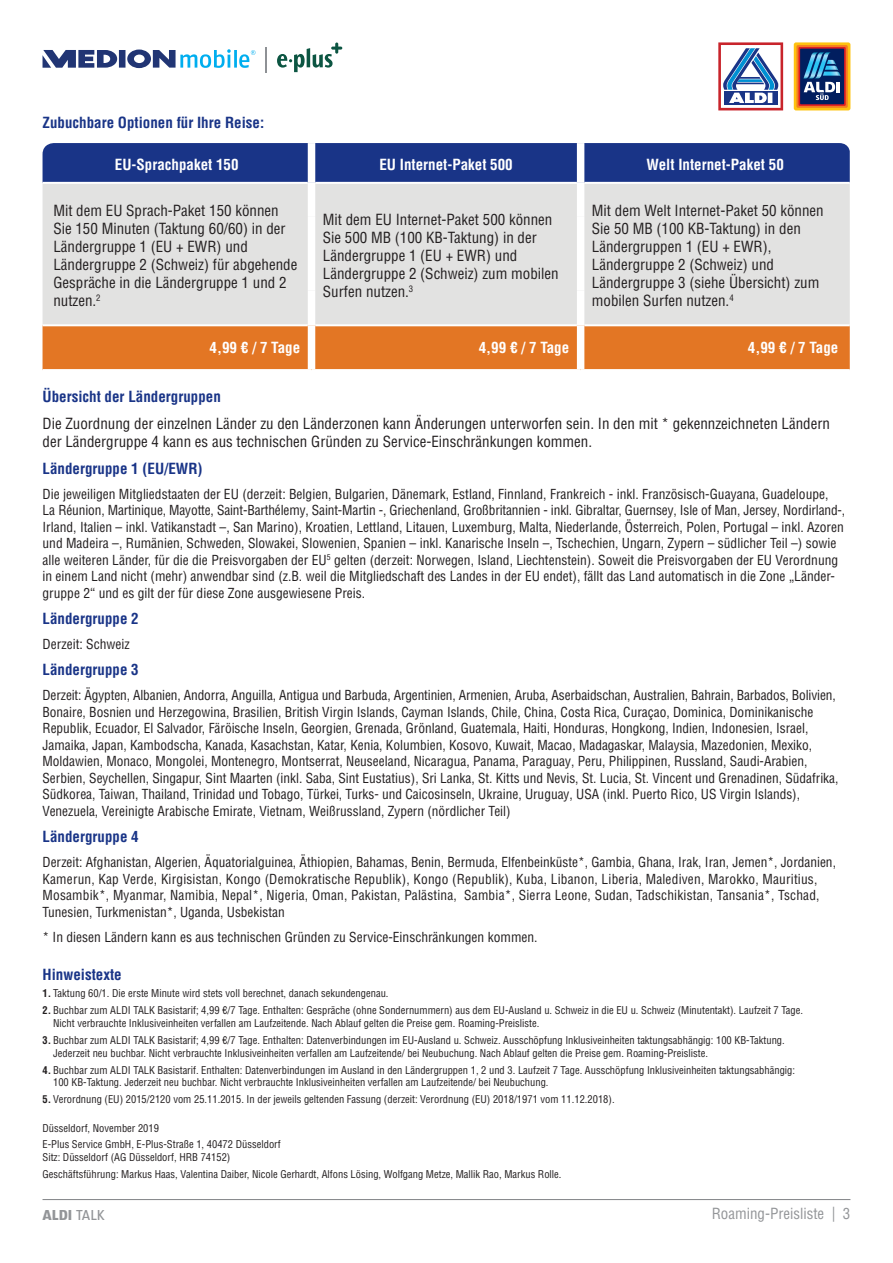
<style>
.page{position:relative;width:893px;height:1263px;background:#fff}
.page>*{position:absolute;margin:0;border:0;box-sizing:border-box;transform-origin:0 0}
.t1{font:condensed 15px/18px "Helvetica LT Pro";color:#231f20}
.t2{font:700 condensed 15px "Helvetica LT Pro";color:#193487}
.t3{font:700 condensed 15px "Helvetica LT Pro";color:#fff}
.t4{font:condensed 15px "Helvetica LT Pro";color:#939598}
.t5{font:700 15px "ALDISUEDOT";color:#939598}
.t6{font:condensed 13.5px/16.5px "Helvetica LT Pro";color:#231f20}
.t7{font:condensed 10.5px/12.8px "Helvetica LT Pro";color:#231f20}
.s1{font-weight:700}
.s2{font-weight:400}
</style>
<div class="page">
<hr style="left:43px;top:1199px;width:807px;height:1px;background:#808285">
<svg style="left:277px;top:43px;width:65px;height:29px"></svg>
<svg style="left:43px;top:49px;width:212px;height:19px"></svg>
<svg style="left:265px;top:47px;width:1px;height:26px"></svg>
<div style="left:794px;top:42px;width:56px;height:68px;background:#fec210;border-radius:2px"></div>
<div style="left:796px;top:45px;width:52px;height:63px;background:#f47d21;border-radius:2px"></div>
<div style="left:798px;top:47px;width:48px;height:59px;background:linear-gradient(to bottom,#c51a28,#c61a28)"></div>
<div style="left:800px;top:49px;width:44px;height:55px;background:#011e5f"></div>
<svg style="left:803px;top:52px;width:38px;height:48px"></svg>
<svg style="left:718px;top:42px;width:65px;height:68px"></svg>
<div style="left:43px;top:143px;width:807px;height:39px;background:#193487"></div>
<div style="left:43px;top:184px;width:807px;height:140px;background:#e2e2e1"></div>
<div style="left:43px;top:326px;width:807px;height:43px;background:#e37624"></div>
<div style="left:308px;top:143px;width:7px;height:40px;background:#fff"></div>
<div style="left:577px;top:143px;width:7px;height:40px;background:#fff"></div>
<div style="left:308px;top:183px;width:7px;height:34px;background:#fff"></div>
<div style="left:577px;top:183px;width:7px;height:34px;background:#fff"></div>
<div style="left:308px;top:217px;width:7px;height:73px;background:#fff"></div>
<div style="left:577px;top:217px;width:7px;height:73px;background:#fff"></div>
<div style="left:308px;top:290px;width:7px;height:35px;background:#fff"></div>
<div style="left:577px;top:290px;width:7px;height:35px;background:#fff"></div>
<div style="left:308px;top:325px;width:7px;height:44px;background:#fff"></div>
<div style="left:577px;top:325px;width:7px;height:44px;background:#fff"></div>
<p class="t2" style="left:43px;top:113px;width:223px">Zubuchbare Optionen für Ihre Reise:</p>
<p class="t3" style="left:115px;top:154px;width:125px">EU-Sprachpaket 150</p>
<p class="t3" style="left:379px;top:154px;width:135px">EU Internet-Paket 500</p>
<p class="t3" style="left:647px;top:154px;width:139px">Welt Internet-Paket 50</p>
<p class="t1" style="left:53px;top:202px;width:246px">Mit dem EU Sprach-Paket 150 können<br>Sie 150 Minuten (Taktung 60/60) in der<br>Ländergruppe 1 (EU + EWR) und<br>Ländergruppe 2 (Schweiz) für abgehende<br>Gespräche in die Ländergruppe 1 und 2 nutzen.<sup>2</sup></p>
<p class="t1" style="left:323px;top:211px;width:237px">Mit dem EU Internet-Paket 500 können<br>Sie 500 MB (100 KB-Taktung) in der<br>Ländergruppe 1 (EU + EWR) und<br>Ländergruppe 2 (Schweiz) zum mobilen<br>Surfen nutzen.<sup>3</sup></p>
<p class="t1" style="left:592px;top:202px;width:233px">Mit dem Welt Internet-Paket 50 können<br>Sie 50 MB (100 KB-Taktung) in den<br>Ländergruppen 1 (EU + EWR),<br>Ländergruppe 2 (Schweiz) und<br>Ländergruppe 3 (siehe Übersicht) zum mobilen Surfen nutzen.<sup>4</sup></p>
<p class="t3" style="left:210px;top:338px;width:92px">4,99 € / 7 Tage</p>
<p class="t3" style="left:479px;top:338px;width:92px">4,99 € / 7 Tage</p>
<p class="t3" style="left:748px;top:338px;width:92px">4,99 € / 7 Tage</p>
<p class="t2" style="left:43px;top:387px;width:180px">Übersicht der Ländergruppen</p>
<p class="t1" style="left:43px;top:414px;width:789px">Die Zuordnung der einzelnen Länder zu den Länderzonen kann Änderungen unterworfen sein. In den mit * gekennzeichneten Ländern der Ländergruppe 4 kann es aus technischen Gründen zu Service-Einschränkungen kommen.</p>
<p class="t2" style="left:43px;top:458px;width:161px">Ländergruppe 1 (EU/EWR)</p>
<p class="t6" style="left:43px;top:485px;width:804px">Die jeweiligen Mitgliedstaaten der EU (derzeit: Belgien, Bulgarien, Dänemark, Estland, Finnland, Frankreich - inkl. Französisch-Guayana, Guadeloupe,<br>La Réunion, Martinique, Mayotte, Saint-Barthélemy, Saint-Martin -, Griechenland, Großbritannien - inkl. Gibraltar, Guernsey, Isle of Man, Jersey, Nordirland-, Irland, Italien – inkl. Vatikanstadt –, San Marino), Kroatien, Lettland, Litauen, Luxemburg, Malta, Niederlande, Österreich, Polen, Portugal – inkl. Azoren und Madeira –, Rumänien, Schweden, Slowakei, Slowenien, Spanien – inkl. Kanarische Inseln –, Tschechien, Ungarn, Zypern – südlicher Teil –) sowie alle weiteren Länder, für die die Preisvorgaben der EU<sup>5</sup> gelten (derzeit: Norwegen, Island, Liechtenstein). Soweit die Preisvorgaben der EU Verordnung in einem Land nicht (mehr) anwendbar sind (z.B. weil die Mitgliedschaft des Landes in der EU endet), fällt das Land automatisch in die Zone „Länder&shy;gruppe 2“ und es gilt der für diese Zone ausgewiesene Preis.</p>
<p class="t2" style="left:43px;top:608px;width:98px">Ländergruppe 2</p>
<p class="t6" style="left:43px;top:635px;width:89px">Derzeit: Schweiz</p>
<p class="t2" style="left:43px;top:660px;width:98px">Ländergruppe 3</p>
<p class="t6" style="left:43px;top:687px;width:797px">Derzeit: Ägypten, Albanien, Andorra, Anguilla, Antigua und Barbuda, Argentinien, Armenien, Aruba, Aserbaidschan, Australien, Bahrain, Barbados, Bolivien, Bonaire, Bosnien und Herzegowina, Brasilien, British Virgin Islands, Cayman Islands, Chile, China, Costa Rica, Curaçao, Dominica, Dominikanische Republik, Ecuador, El Salvador, Färöische Inseln, Georgien, Grenada, Grönland, Guatemala, Haiti, Honduras, Hongkong, Indien, Indonesien, Israel, Jamaika, Japan, Kambodscha, Kanada, Kasachstan, Katar, Kenia, Kolumbien, Kosovo, Kuwait, Macao, Madagaskar, Malaysia, Mazedonien, Mexiko, Moldawien, Monaco, Mongolei, Montenegro, Montserrat, Neuseeland, Nicaragua, Panama, Paraguay, Peru, Philippinen, Russland, Saudi-Arabien, Serbien, Seychellen, Singapur, Sint Maarten (inkl. Saba, Sint Eustatius), Sri Lanka, St. Kitts und Nevis, St. Lucia, St. Vincent und Grenadinen, Südafrika, Südkorea, Taiwan, Thailand, Trinidad und Tobago, Türkei, Turks- und Caicosinseln, Ukraine, Uruguay, USA (inkl. Puerto Rico, US Virgin Islands), Venezuela, Vereinigte Arabische Emirate, Vietnam, Weißrussland, Zypern (nördlicher Teil)</p>
<p class="t2" style="left:43px;top:827px;width:98px">Ländergruppe 4</p>
<p class="t6" style="left:43px;top:854px;width:795px">Derzeit: Afghanistan, Algerien, Äquatorialguinea, Äthiopien, Bahamas, Benin, Bermuda, Elfenbeinküste*, Gambia, Ghana, Irak, Iran, Jemen*, Jordanien, Kamerun, Kap Verde, Kirgisistan, Kongo (Demokratische Republik), Kongo (Republik), Kuba, Libanon, Liberia, Malediven, Marokko, Mauritius, Mosambik*, Myanmar, Namibia, Nepal*, Nigeria, Oman, Pakistan, Palästina, Sambia*, Sierra Leone, Sudan, Tadschikistan, Tansania*, Tschad, Tunesien, Turkmenistan*, Uganda, Usbekistan</p>
<p class="t6" style="left:43px;top:928px;width:497px">* In diesen Ländern kann es aus technischen Gründen zu Service-Einschränkungen kommen.</p>
<p class="t2" style="left:43px;top:965px;width:81px">Hinweistexte</p>
<p class="t7" style="left:43px;top:987px;width:348px"><span class="s1">1.</span> Taktung 60/1. Die erste Minute wird stets voll berechnet, danach sekundengenau.</p>
<p class="t7" style="left:53px;top:1004px;width:751px;text-indent:-11px"><span class="s1">2.</span> Buchbar zum ALDI TALK Basistarif; 4,99 €/7 Tage. Enthalten: Gespräche (ohne Sondernummern) aus dem EU-Ausland u. Schweiz in die EU u. Schweiz (Minutentakt). Laufzeit 7 Tage.<br>Nicht verbrauchte Inklusiveinheiten verfallen am Laufzeitende. Nach Ablauf gelten die Preise gem. Roaming-Preisliste.</p>
<p class="t7" style="left:53px;top:1033px;width:733px;text-indent:-11px"><span class="s1">3.</span> Buchbar zum ALDI TALK Basistarif; 4,99 €/7 Tage. Enthalten: Datenverbindungen im EU-Ausland u. Schweiz. Ausschöpfung Inklusiveinheiten taktungsabhängig: 100 KB-Taktung.<br>Jederzeit neu buchbar. Nicht verbrauchte Inklusiveinheiten verfallen am Laufzeitende/ bei Neubuchung. Nach Ablauf gelten die Preise gem. Roaming-Preisliste.</p>
<p class="t7" style="left:53px;top:1063px;width:743px;text-indent:-11px"><span class="s1">4.</span> Buchbar zum ALDI TALK Basistarif. Enthalten: Datenverbindungen im Ausland in den Ländergruppen 1, 2 und 3. Laufzeit 7 Tage. Ausschöpfung Inklusiveinheiten taktungsabhängig:<br>100 KB-Taktung. Jederzeit neu buchbar. Nicht verbrauchte Inklusiveinheiten verfallen am Laufzeitende/ bei Neubuchung.</p>
<p class="t7" style="left:43px;top:1093px;width:574px"><span class="s1">5.</span> Verordnung (EU) 2015/2120 vom 25.11.2015. In der jeweils geltenden Fassung (derzeit: Verordnung (EU) 2018/1971 vom 11.12.2018).</p>
<p class="t7" style="left:43px;top:1119px;width:240px;line-height:16.8px">Düsseldorf, November 2019<br>E-Plus Service GmbH, E-Plus-Straße 1, 40472 Düsseldorf</p>
<p class="t7" style="left:43px;top:1149px;width:521px;line-height:16.8px">Sitz: Düsseldorf (AG Düsseldorf, HRB 74152)<br>Geschäftsführung: Markus Haas, Valentina Daiber, Nicole Gerhardt, Alfons Lösing, Wolfgang Metze, Mallik Rao, Markus Rolle.</p>
<p class="t5" style="left:43px;top:1204px;width:64px">ALDI <span class="s2">TALK</span></p>
<p class="t4" style="left:712px;top:1204px;width:140px">Roaming-Preisliste | 3</p>
</div>
